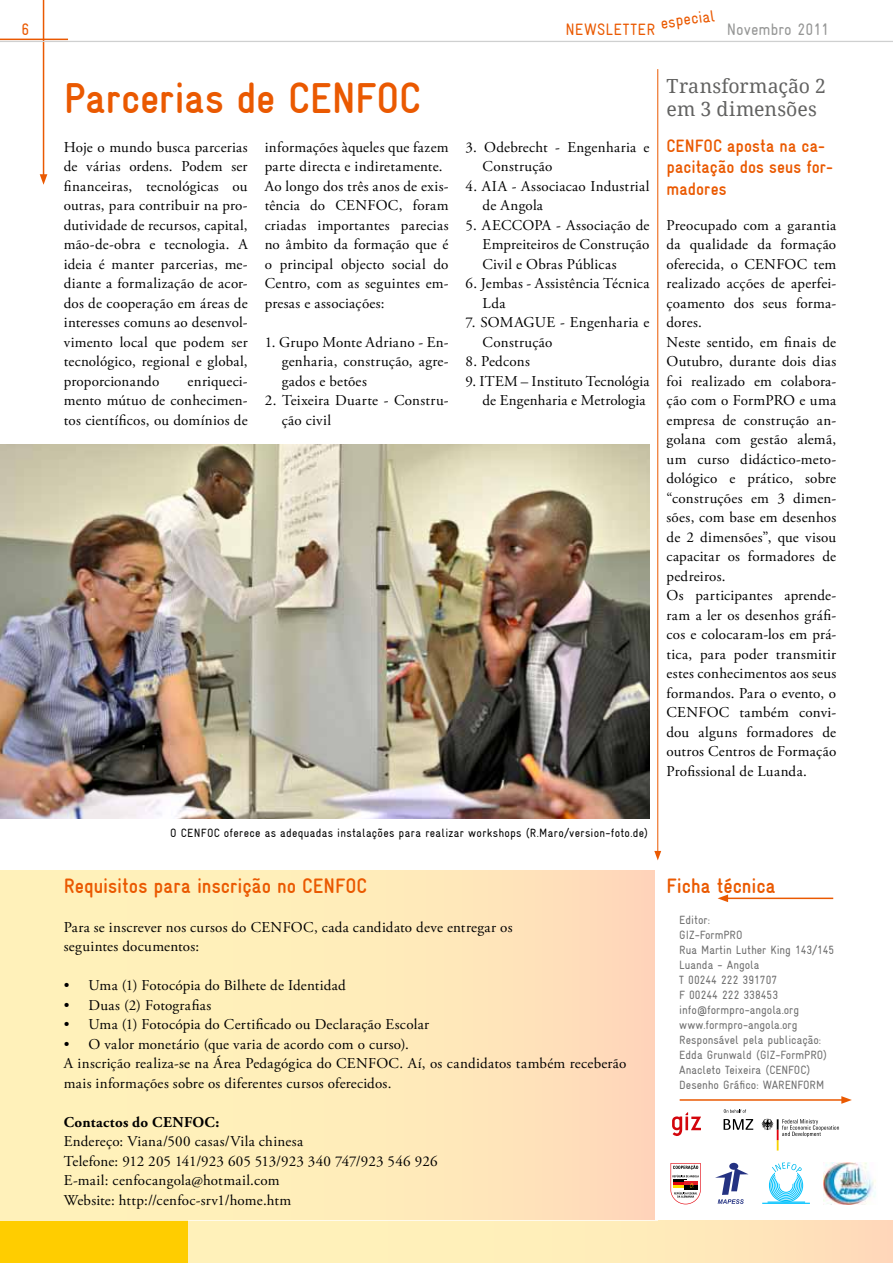
<style>
.page{position:relative;width:893px;height:1263px;background:#fff}
.page>*{position:absolute;margin:0;border:0;box-sizing:border-box;transform-origin:0 0}
.t1{font:700 condensed 43.5px "Gravur";color:#ea5901}
.t2{font:700 condensed 21px "Gravur";color:#ea5901}
.t3{font:19.5px/23.4px "Droid Serif";color:#626261}
.t4{font:700 condensed 18px/21.6px "Gravur";letter-spacing:.005em;color:#ea5901}
.t5{font:condensed 16.5px "Gravur";letter-spacing:.02em;color:#ea5901}
.t6{font:condensed 16.5px "Gravur";color:#7a7b7a}
.t7{font:15px/19.5px "Adobe Garamond Pro";letter-spacing:.015em;color:#000}
.t8{font:700 15px "Adobe Garamond Pro";letter-spacing:.025em;color:#000}
.t9{font:condensed 12px/15px "Gravur";color:#6e6e6e}
.t10{font:condensed 12px "Gravur";letter-spacing:.025em;color:#000}
</style>
<div class="page">
<hr style="left:0;top:39px;width:68px;height:1px;background:#ea5901">
<hr style="left:43px;top:0;width:1px;height:177px;background:#ea5901">
<svg style="left:40px;top:174px;width:7px;height:11px"></svg>
<div style="left:0;top:1220px;width:893px;height:43px;background:#ffcd00"></div>
<div style="left:188px;top:1220px;width:705px;height:43px;background:linear-gradient(to right,#fff6ba,#ffe0ba)"></div>
<svg style="left:670px;top:1163px;width:31px;height:41px"></svg>
<svg style="left:724px;top:1119px;width:29px;height:11px"></svg>
<svg style="left:761px;top:1119px;width:78px;height:31px"></svg>
<svg style="left:724px;top:1109px;width:22px;height:4px"></svg>
<svg style="left:672px;top:1112px;width:29px;height:24px"></svg>
<div style="left:729px;top:1163px;width:9px;height:7px;background:#243282;border-radius:50%"></div>
<svg style="left:715px;top:1168px;width:33px;height:36px"></svg>
<hr style="left:762px;top:1203px;width:48px;height:1px;background:#00c2fe">
<hr style="left:768px;top:1201px;width:37px;height:2px;background:#00c2fe">
<div style="left:769px;top:1168px;width:34px;height:34px;border:1px solid #00c2fe;border-radius:50%"></div>
<div style="left:770px;top:1170px;width:32px;height:31px;border:1px solid #00baee;border-radius:50%"></div>
<div style="left:772px;top:1171px;width:28px;height:28px;border:1px solid #00c2fe;border-radius:50%"></div>
<div style="left:774px;top:1173px;width:24px;height:25px;border:1px solid #00c2fe;border-radius:50%"></div>
<div style="left:775px;top:1175px;width:22px;height:21px;border:1px solid #00c2fe;border-radius:50%"></div>
<div style="left:779px;top:1178px;width:14px;height:15px;border:1px solid #00c2fe;border-radius:50%"></div>
<div style="left:777px;top:1176px;width:18px;height:18px;border:1px solid #00c2fe;border-radius:50%"></div>
<div style="left:775px;top:1160px;width:22px;height:26px;background:#fff;border-radius:50%"></div>
<svg style="left:772px;top:1162px;width:30px;height:10px"></svg>
<hr style="left:680px;top:1099px;width:164px;height:2px;background:#ea5901">
<svg style="left:841px;top:1096px;width:11px;height:8px"></svg>
<hr style="left:0;top:41px;width:893px;height:1px;background:#cfd0d0">
<img style="left:0;top:444px;width:649px;height:375px">
<hr style="left:657px;top:69px;width:1px;height:784px;background:#ea5901">
<svg style="left:654px;top:851px;width:7px;height:9px"></svg>
<hr style="left:726px;top:897px;width:107px;height:2px;background:#ea5901">
<svg style="left:718px;top:894px;width:10px;height:8px"></svg>
<img style="left:824px;top:1162px;width:52px;height:42px">
<div style="left:0;top:865px;width:658px;height:355px;background:linear-gradient(to right,#fff7ba,#ffddbc)"></div>
<p class="t5" style="left:659px;top:14px;width:56px;rotate:-8deg">especial</p>
<p class="t5" style="left:21px;top:20px;width:9px">6</p>
<p class="t5" style="left:565px;top:20px;width:91px">NEWSLETTER</p>
<p class="t6" style="left:727px;top:20px;width:104px">Novembro 2011</p>
<h1 class="t1" style="left:64px;top:73px;width:358px">Parcerias de CENFOC</h1>
<p class="t7" style="left:64px;top:138px;width:185px;text-align:justify">Hoje o mundo busca parcerias de várias ordens. Podem ser financeiras, tecnológicas ou outras, para contribuir na pro&shy;dutividade de recursos, capital, mão-de-obra e tecnologia. A ideia é manter parcerias, me&shy;diante a formalização de acor&shy;dos de cooperação em áreas de interesses comuns ao desenvol&shy;vimento local que podem ser tecnológico, regional e global, proporcionando</p>
<p class="t7" style="left:64px;top:372px;width:185px;text-align:justify;text-indent:124px">enriqueci&shy;mento mútuo de conhecimen&shy;tos científicos, ou domínios de</p>
<p class="t7" style="left:265px;top:138px;width:185px">informações àqueles que fazem parte directa e indiretamente.<br>Ao longo dos três anos de exis&shy;tência do CENFOC, foram criadas importantes parecias no âmbito da formação que é o principal objecto social do<br>Centro, com as seguintes em&shy;presas e associações:</p>
<p class="t7" style="left:282px;top:333px;width:168px;text-align:justify;text-indent:-17px">1. Grupo Monte Adriano - En&shy;genharia, construção, agre&shy;gados e betões</p>
<p class="t7" style="left:282px;top:391px;width:168px;text-indent:-17px">2. Teixeira Duarte - Constru&shy;ção civil</p>
<p class="t7" style="left:483px;top:138px;width:168px;text-indent:-17px">3. Odebrecht - Engenharia e<br>Construção</p>
<p class="t7" style="left:483px;top:177px;width:168px;text-indent:-17px">4. AIA - Associacao Industrial de Angola</p>
<p class="t7" style="left:483px;top:216px;width:168px;text-align:justify;text-indent:-17px">5. AECCOPA - Associação de Empreiteiros de Construção Civil e Obras Públicas</p>
<p class="t7" style="left:483px;top:274px;width:168px;text-indent:-17px">6. Jembas - Assistência Técnica<br>Lda</p>
<p class="t7" style="left:483px;top:313px;width:168px;text-indent:-17px">7. SOMAGUE - Engenharia e<br>Construção</p>
<p class="t7" style="left:466px;top:352px;width:66px">8. Pedcons</p>
<p class="t7" style="left:466px;top:372px;width:185px;text-align:right">9. ITEM – Instituto Tecnológia de Engenharia e Metrologia</p>
<h3 class="t3" style="left:666px;top:74px;width:161px">Transformação 2 em 3 dimensões</h3>
<p class="t4" style="left:666px;top:135px;width:168px">CENFOC aposta na ca&shy;pacitação dos seus for&shy;madores</p>
<p class="t7" style="left:666px;top:216px;width:171px">Preocupado com a garantia da qualidade da formação oferecida, o CENFOC tem realizado acções de aperfei&shy;çoamento dos seus forma&shy;dores.<br>Neste sentido, em finais de<br>Outubro, durante dois dias foi realizado em colabora&shy;ção com o FormPRO e uma empresa de construção an&shy;golana com gestão alemã, um curso didáctico-meto&shy;dológico e prático, sobre “construções em 3 dimen&shy;sões, com base em desenhos de 2 dimensões”, que visou capacitar os formadores de pedreiros.<br>Os participantes aprende&shy;ram a ler os desenhos gráfi&shy;cos e colocaram-los em prá&shy;tica, para poder transmitir estes conhecimentos aos seus formandos. Para o evento, o<br>CENFOC também convi&shy;dou alguns formadores de outros Centros de Formação<br>Profissional de Luanda.</p>
<p class="t10" style="left:170px;top:826px;width:479px">O CENFOC oferece as adequadas instalações para realizar workshops (R.Maro/version-foto.de)</p>
<h2 class="t2" style="left:64px;top:874px;width:305px">Requisitos para inscrição no CENFOC</h2>
<p class="t7" style="left:64px;top:918px;width:450px">Para se inscrever nos cursos do CENFOC, cada candidato deve entregar os seguintes documentos:</p>
<p class="t7" style="left:64px;top:976px;width:284px">• Uma (1) Fotocópia do Bilhete de Identidad</p>
<p class="t7" style="left:64px;top:996px;width:149px">• Duas (2) Fotografias</p>
<p class="t7" style="left:64px;top:1015px;width:367px">• Uma (1) Fotocópia do Certificado ou Declaração Escolar</p>
<p class="t7" style="left:64px;top:1035px;width:564px">• O valor monetário (que varia de acordo com o curso).<br>A inscrição realiza-se na Área Pedagógica do CENFOC. Aí, os candidatos também receberão mais informações sobre os diferentes cursos oferecidos.</p>
<p class="t8" style="left:64px;top:1113px;width:157px">Contactos do CENFOC:</p>
<p class="t7" style="left:64px;top:1132px;width:375px">Endereço: Viana/500 casas/Vila chinesa<br>Telefone: 912 205 141/923 605 513/923 340 747/923 546 926<br>E-mail: cenfocangola@hotmail.com<br>Website: http://cenfoc-srv1/home.htm</p>
<h2 class="t2" style="left:666px;top:874px;width:110px">Ficha técnica</h2>
<p class="t9" style="left:679px;top:912px;width:157px">Editor:<br>GIZ-FormPRO<br>Rua Martin Luther King 143/145<br>Luanda - Angola<br>T 00244 222 391707<br>F 00244 222 338453 info@formpro-angola.org www.formpro-angola.org<br>Responsável pela publicação:<br>Edda Grunwald (GIZ-FormPRO)<br>Anacleto Teixeira (CENFOC)<br>Desenho Gráfico: WARENFORM</p>
</div>
